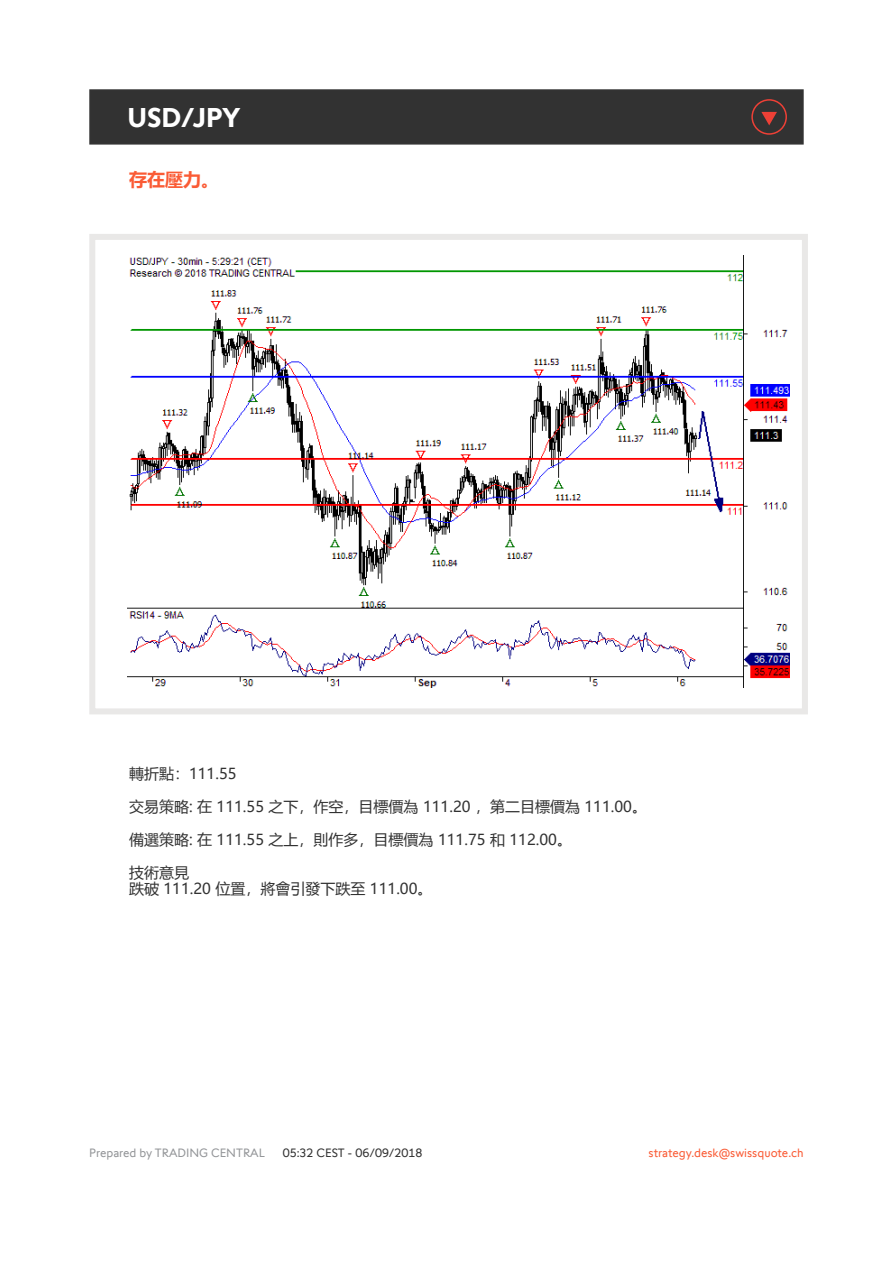
<style>
.page{position:relative;width:893px;height:1263px;background:#fff}
.page>*{position:absolute;margin:0;border:0;box-sizing:border-box;transform-origin:0 0}
.t1{font:700 27px "Swissquote CT";color:#fff}
.t2{font:700 18px "Microsoft Ya Hei UI";color:#fa5b35}
.t3{font:15px/16.5px "Microsoft Ya Hei UI";color:#323232}
.t4{font:12px "Swissquote CT";color:#fa5b35}
.t5{font:12px "Swissquote CT";color:#939598}
.t6{font:12px "Swissquote CT";color:#323232}
</style>
<div class="page">
<div style="left:89px;top:234px;width:719px;height:480px;border:6px solid #e9e8e7"></div>
<div style="left:89px;top:89px;width:715px;height:56px;background:#323232;border:2px solid #323232"></div>
<img style="left:128px;top:255px;width:661px;height:432px">
<svg style="left:751px;top:99px;width:36px;height:36px"></svg>
<h1 class="t1" style="left:128px;top:101px;width:114px">USD/JPY</h1>
<p class="t2" style="left:129px;top:167px;width:91px">存在壓力。</p>
<p class="t3" style="left:129px;top:765px;width:109px">轉折點：111.55</p>
<p class="t3" style="left:129px;top:798px;width:519px">交易策略: 在 111.55 之下，作空，目標價為 111.20 ，第二目標價為 111.00。</p>
<p class="t3" style="left:129px;top:831px;width:444px">備選策略: 在 111.55 之上，則作多，目標價為 111.75 和 112.00。</p>
<p class="t3" style="left:129px;top:864px;width:305px">技術意見<br>跌破 111.20 位置，將會引發下跌至 111.00。</p>
<p class="t5" style="left:89px;top:1145px;width:177px">Prepared by TRADING CENTRAL</p>
<p class="t6" style="left:283px;top:1145px;width:141px">05:32 CEST - 06/09/2018</p>
<p class="t4" style="left:649px;top:1145px;width:157px">strategy.desk@swissquote.ch</p>
</div>
